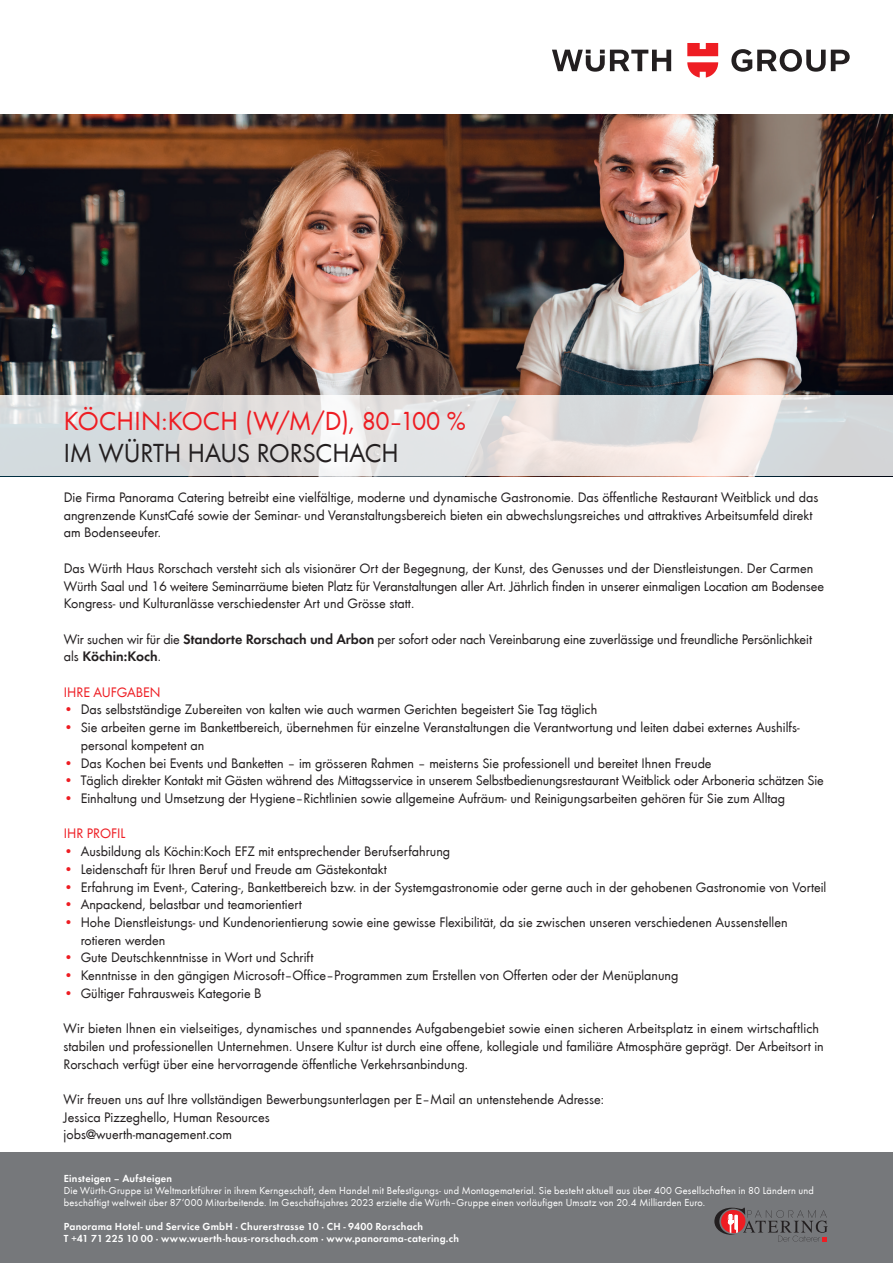
<style>
.page{position:relative;width:893px;height:1263px;background:#fff}
.page>*{position:absolute;margin:0;border:0;box-sizing:border-box;transform-origin:0 0}
.t1{font:27px "Wuerth";letter-spacing:.01em;color:#ee1d23}
.t2{font:27px "Wuerth";letter-spacing:-.005em;color:#231f20}
.t3{font:14.25px/17.7px "Wuerth";color:#231f20}
.t4{font:14.25px "Wuerth";color:#ee1d23}
.t5{font:10.5px/12px "Wuerth";letter-spacing:.02em;color:#fff}
.t6{font:600 10.5px/12px "Wuerth";letter-spacing:.02em;color:#fff}
.s1{font-weight:600}
.s2{color:#ee1d23}
</style>
<div class="page">
<div style="left:0;top:1152px;width:893px;height:111px;background:#76787b"></div>
<svg style="left:552px;top:50px;width:119px;height:22px"></svg>
<svg style="left:731px;top:49px;width:119px;height:23px"></svg>
<svg style="left:687px;top:43px;width:31px;height:35px"></svg>
<img style="left:0;top:115px;width:893px;height:280px">
<svg style="left:0;top:395px;width:893px;height:81px;background:#e0e0e0"></svg>
<svg style="left:714px;top:1208px;width:114px;height:34px"></svg>
<h1 class="t1" style="left:64px;top:403px;width:404px">KÖCHIN:KOCH (W/M/D), 80–100 %</h1>
<h1 class="t2" style="left:64px;top:435px;width:337px">IM WÜRTH HAUS RORSCHACH</h1>
<p class="t3" style="left:64px;top:488px;width:756px">Die Firma Panorama Catering betreibt eine vielfältige, moderne und dynamische Gastronomie. Das öffentliche Restaurant Weitblick und das angrenzende KunstCafé sowie der Seminar- und Veranstaltungsbereich bieten ein abwechslungsreiches und attraktives Arbeitsumfeld direkt am Bodenseeufer.</p>
<p class="t3" style="left:64px;top:559px;width:762px">Das Würth Haus Rorschach versteht sich als visionärer Ort der Begegnung, der Kunst, des Genusses und der Dienstleistungen. Der Carmen<br>Würth Saal und 16 weitere Seminarräume bieten Platz für Veranstaltungen aller Art. Jährlich finden in unserer einmaligen Location am Bodensee<br>Kongress- und Kulturanlässe verschiedenster Art und Grösse statt.</p>
<p class="t3" style="left:64px;top:629px;width:750px">Wir suchen wir für die <span class="s1">Standorte Rorschach und Arbon</span> per sofort oder nach Vereinbarung eine zuverlässige und freundliche Persönlichkeit als <span class="s1">Köchin:Koch</span>.</p>
<p class="t4" style="left:64px;top:682px;width:98px">IHRE AUFGABEN</p>
<p class="t3" style="left:64px;top:700px;width:535px"><span class="s2">•</span> Das selbstständige Zubereiten von kalten wie auch warmen Gerichten begeistert Sie Tag täglich</p>
<p class="t3" style="left:81px;top:718px;width:720px;text-indent:-17px"><span class="s2">•</span> Sie arbeiten gerne im Bankettbereich, übernehmen für einzelne Veranstaltungen die Verantwortung und leiten dabei externes Aushilfs&shy;personal kompetent an</p>
<p class="t3" style="left:64px;top:753px;width:649px"><span class="s2">•</span> Das Kochen bei Events und Banketten – im grösseren Rahmen – meisterns Sie professionell und bereitet Ihnen Freude</p>
<p class="t3" style="left:64px;top:771px;width:762px"><span class="s2">•</span> Täglich direkter Kontakt mit Gästen während des Mittagsservice in unserem Selbstbedienungsrestaurant Weitblick oder Arboneria schätzen Sie</p>
<p class="t3" style="left:64px;top:789px;width:723px"><span class="s2">•</span> Einhaltung und Umsetzung der Hygiene–Richtlinien sowie allgemeine Aufräum- und Reinigungsarbeiten gehören für Sie zum Alltag</p>
<p class="t4" style="left:64px;top:824px;width:63px">IHR PROFIL</p>
<p class="t3" style="left:64px;top:842px;width:388px"><span class="s2">•</span> Ausbildung als Köchin:Koch EFZ mit entsprechender Berufserfahrung</p>
<p class="t3" style="left:64px;top:859px;width:325px"><span class="s2">•</span> Leidenschaft für Ihren Beruf und Freude am Gästekontakt</p>
<p class="t3" style="left:64px;top:877px;width:764px"><span class="s2">•</span> Erfahrung im Event-, Catering-, Bankettbereich bzw. in der Systemgastronomie oder gerne auch in der gehobenen Gastronomie von Vorteil</p>
<p class="t3" style="left:64px;top:895px;width:240px"><span class="s2">•</span> Anpackend, belastbar und teamorientiert</p>
<p class="t3" style="left:81px;top:913px;width:708px;text-indent:-17px"><span class="s2">•</span> Hohe Dienstleistungs- und Kundenorientierung sowie eine gewisse Flexibilität, da sie zwischen unseren verschiedenen Aussenstellen rotieren werden</p>
<p class="t3" style="left:64px;top:948px;width:251px"><span class="s2">•</span> Gute Deutschkenntnisse in Wort und Schrift</p>
<p class="t3" style="left:64px;top:966px;width:616px"><span class="s2">•</span> Kenntnisse in den gängigen Microsoft–Office–Programmen zum Erstellen von Offerten oder der Menüplanung</p>
<p class="t3" style="left:64px;top:983px;width:199px"><span class="s2">•</span> Gültiger Fahrausweis Kategorie B</p>
<p class="t3" style="left:64px;top:1019px;width:762px">Wir bieten Ihnen ein vielseitiges, dynamisches und spannendes Aufgabengebiet sowie einen sicheren Arbeitsplatz in einem wirtschaftlich stabilen und professionellen Unternehmen. Unsere Kultur ist durch eine offene, kollegiale und familiäre Atmosphäre geprägt. Der Arbeitsort in<br>Rorschach verfügt über eine hervorragende öffentliche Verkehrsanbindung.</p>
<p class="t3" style="left:64px;top:1090px;width:542px">Wir freuen uns auf Ihre vollständigen Bewerbungsunterlagen per E–Mail an untenstehende Adresse:<br>Jessica Pizzeghello, Human Resources<br>jobs@wuerth-management.com</p>
<p class="t6" style="left:64px;top:1171px;width:110px">Einsteigen – Aufsteigen</p>
<p class="t5" style="left:64px;top:1184px;width:752px">Die Würth-Gruppe ist Weltmarktführer in ihrem Kerngeschäft, dem Handel mit Befestigungs- und Montagematerial. Sie besteht aktuell aus über 400 Gesellschaften in 80 Ländern und beschäftigt weltweit über 87‘000 Mitarbeitende. Im Geschäftsjahres 2023 erzielte die Würth–Gruppe einen vorläufigen Umsatz von 20.4 Milliarden Euro.</p>
<p class="t6" style="left:64px;top:1219px;width:397px">Panorama Hotel- und Service GmbH · Churerstrasse 10 · CH - 9400 Rorschach<br>T +41 71 225 10 00 · www.wuerth-haus-rorschach.com · www.panorama-catering.ch</p>
</div>
